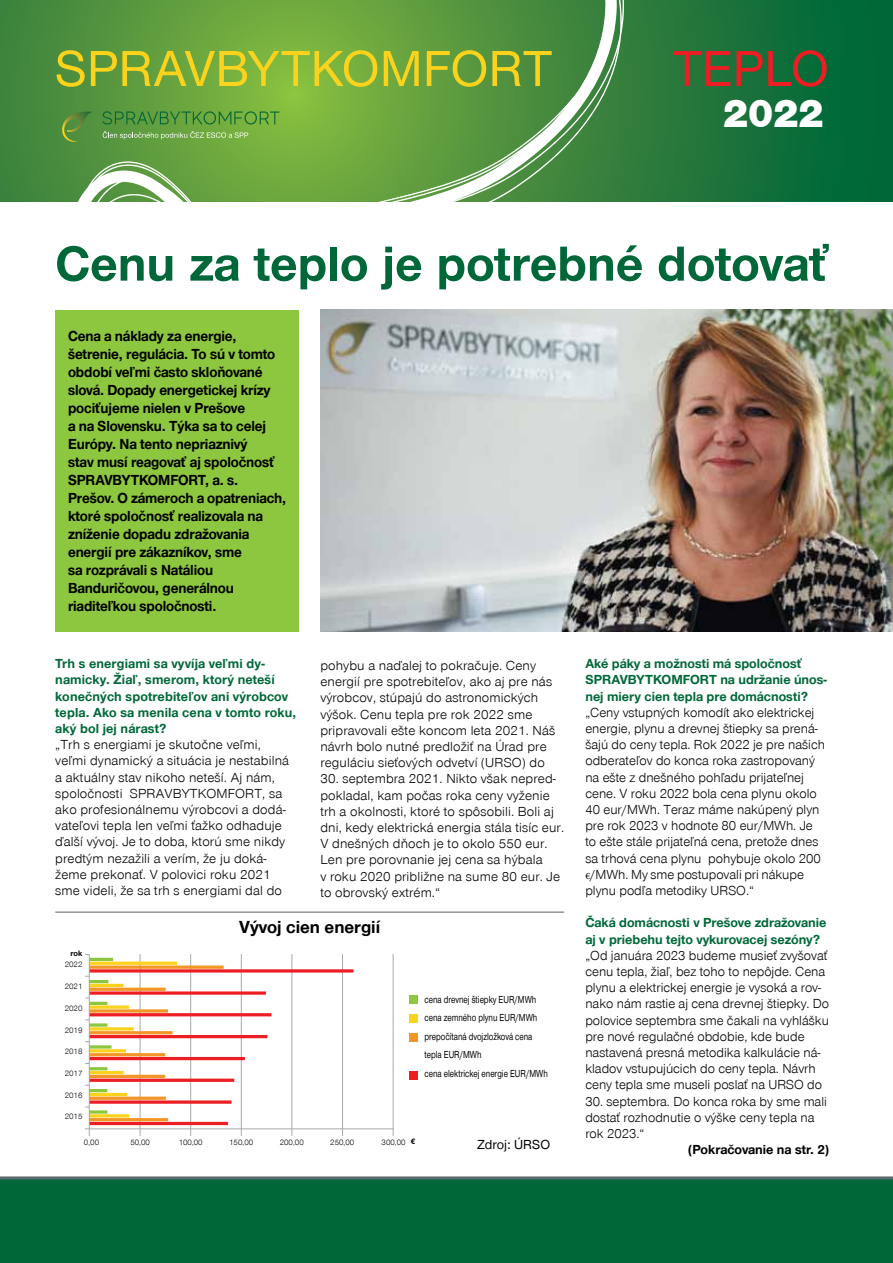
<style>
.page{position:relative;width:893px;height:1263px;background:#fff}
.page>*{position:absolute;margin:0;border:0;box-sizing:border-box;transform-origin:0 0}
.t1{font:500 52.5px "Nimbus CEZ";color:#fbd21c}
.t2{font:500 52.5px "Nimbus CEZ";color:#ed1d24}
.t3{font:700 51px "Nimbus CEZ";color:#006838}
.t4{font:900 40.5px "Nimbus CEZ";color:#fff}
.t5{font:500 27px "Nimbus CEZ";color:#fbd21c}
.t6{font:700 18px "Nimbus CEZ";color:#000}
.t7{font:700 15px/18px "Nimbus CEZ";letter-spacing:-.01em;color:#000;scale:.96 1}
.t8{font:13.5px/16.2px "Nimbus CEZ";letter-spacing:.01em;color:#000}
.t9{font:700 13.5px/16.2px "Nimbus CEZ";color:#006838}
.t10{font:700 13.5px "Nimbus CEZ";color:#000}
.t11{font:500 13.5px "Nimbus CEZ";color:#000}
.t12{font:500 10.5px/18.6px "Nimbus CEZ";color:#000;scale:.79 1}
.t13{font:8.1px "Nimbus CEZ";color:#000}
.t14{font:700 8.1px "Nimbus CEZ";color:#000}
.s1{color:#ed1d24}
.s2{font-family:"Adobe Arabic"}
</style>
<div class="page">
<svg style="left:625px;top:0;width:268px;height:202px;background:#15703a"></svg>
<div style="left:0;top:1178px;width:893px;height:85px;background:#006838"></div>
<svg style="left:0;top:0;width:625px;height:202px;background:#68a24d"></svg>
<hr style="left:0;top:1176px;width:893px;height:3px;background:#606a70">
<svg style="left:0;top:0;width:279px;height:163px;background:#5d9b3f"></svg>
<div style="left:55px;top:310px;width:244px;height:321px;background:#8dc63f"></div>
<img style="left:320px;top:310px;width:573px;height:321px">
<div style="left:410px;top:1071px;width:8px;height:8px;background:#ed1d24"></div>
<div style="left:410px;top:1033px;width:8px;height:8px;background:#f29628"></div>
<div style="left:410px;top:1015px;width:8px;height:8px;background:#fbd21c"></div>
<div style="left:410px;top:996px;width:8px;height:8px;background:#8dc63f"></div>
<hr style="left:140px;top:954px;width:1px;height:182px;background:#a7a9ac">
<hr style="left:190px;top:954px;width:1px;height:182px;background:#a7a9ac">
<hr style="left:241px;top:954px;width:1px;height:182px;background:#a7a9ac">
<hr style="left:291px;top:954px;width:1px;height:182px;background:#a7a9ac">
<hr style="left:342px;top:954px;width:1px;height:182px;background:#a7a9ac">
<hr style="left:393px;top:954px;width:1px;height:182px;background:#a7a9ac">
<hr style="left:85px;top:1128px;width:308px;height:1px;background:#a7a9ac">
<hr style="left:89px;top:1122px;width:139px;height:3px;background:#ed1d24">
<hr style="left:89px;top:1118px;width:79px;height:3px;background:#f29628">
<hr style="left:89px;top:1114px;width:40px;height:3px;background:#fbd21c">
<svg style="left:90px;top:1110px;width:17px;height:4px"></svg>
<hr style="left:89px;top:1089px;width:18px;height:3px;background:#8dc63f">
<hr style="left:89px;top:1067px;width:18px;height:3px;background:#8dc63f">
<hr style="left:89px;top:1045px;width:23px;height:3px;background:#8dc63f">
<svg style="left:90px;top:1023px;width:17px;height:4px"></svg>
<hr style="left:89px;top:1002px;width:18px;height:3px;background:#8dc63f">
<hr style="left:89px;top:980px;width:19px;height:3px;background:#8dc63f">
<hr style="left:89px;top:958px;width:24px;height:3px;background:#8dc63f">
<hr style="left:89px;top:1093px;width:38px;height:3px;background:#fbd21c">
<hr style="left:89px;top:1071px;width:35px;height:3px;background:#fbd21c">
<hr style="left:89px;top:1049px;width:37px;height:3px;background:#fbd21c">
<hr style="left:89px;top:1027px;width:45px;height:3px;background:#fbd21c">
<svg style="left:90px;top:1005px;width:39px;height:4px"></svg>
<hr style="left:89px;top:984px;width:35px;height:3px;background:#fbd21c">
<svg style="left:90px;top:961px;width:87px;height:4px"></svg>
<svg style="left:90px;top:1096px;width:76px;height:4px"></svg>
<hr style="left:89px;top:1075px;width:76px;height:3px;background:#f29628">
<hr style="left:89px;top:1053px;width:76px;height:3px;background:#f29628">
<hr style="left:89px;top:1031px;width:84px;height:3px;background:#f29628">
<hr style="left:89px;top:1009px;width:79px;height:3px;background:#f29628">
<svg style="left:90px;top:987px;width:76px;height:4px"></svg>
<svg style="left:90px;top:965px;width:134px;height:4px"></svg>
<svg style="left:90px;top:1100px;width:141px;height:4px"></svg>
<svg style="left:90px;top:1078px;width:144px;height:4px"></svg>
<hr style="left:89px;top:1057px;width:156px;height:3px;background:#ed1d24">
<hr style="left:89px;top:1035px;width:178px;height:3px;background:#ed1d24">
<hr style="left:89px;top:1013px;width:182px;height:3px;background:#ed1d24">
<svg style="left:90px;top:991px;width:176px;height:4px"></svg>
<hr style="left:89px;top:969px;width:264px;height:3px;background:#ed1d24">
<hr style="left:89px;top:955px;width:1px;height:181px;background:#a7a9ac">
<hr style="left:55px;top:911px;width:509px;height:2px;background:#939598">
<h3 class="t5" style="left:380px;top:41px;width:345px">SPRAVBYTKOMFORT <span class="s1">TEPLO</span></h3>
<h1 class="t1" style="left:55px;top:38px;width:499px">SPRAVBYTKOMFORT</h1>
<h1 class="t2" style="left:672px;top:38px;width:158px">TEPLO</h1>
<h3 class="t4" style="left:723px;top:89px;width:102px">2022</h3>
<h2 class="t3" style="left:55px;top:234px;width:775px">Cenu za teplo je potrebné dotovať</h2>
<p class="t7" style="left:68px;top:327px;width:229px">Cena a náklady za energie, šetrenie, regulácia. To sú v tomto období veľmi často skloňované slová. Dopady energetickej krízy pociťujeme nielen v Prešove<br>a na Slovensku. Týka sa to celej<br>Európy. Na tento nepriaznivý<br>stav musí reagovať aj spoločnosť<br>SPRAVBYTKOMFORT, a. s.<br>Prešov. O zámeroch a opatreniach, ktoré spoločnosť realizovala na zníženie dopadu zdražovania energií pre zákazníkov, sme<br>sa rozprávali s Natáliou<br>Banduričovou, generálnou riaditeľkou spoločnosti.</p>
<p class="t9" style="left:55px;top:655px;width:242px">Trh s energiami sa vyvíja veľmi dy&shy;namicky. Žiaľ, smerom, ktorý neteší konečných spotrebiteľov ani výrobcov tepla. Ako sa menila cena v tomto roku, aký bol jej nárast?</p>
<p class="t8" style="left:55px;top:737px;width:235px">„Trh s energiami je skutočne veľmi, veľmi dynamický a situácia je nestabilná a aktuálny stav nikoho neteší. Aj nám, spoločnosti SPRAVBYTKOMFORT, sa ako profesionálnemu výrobcovi a dodá&shy;vateľovi tepla len veľmi ťažko odhaduje ďalší vývoj. Je to doba, ktorú sme nikdy predtým nezažili a verím, že ju doká&shy;žeme prekonať. V polovici roku 2021 sme videli, že sa trh s energiami dal do</p>
<p class="t8" style="left:320px;top:657px;width:237px">pohybu a naďalej to pokračuje. Ceny energií pre spotrebiteľov, ako aj pre nás výrobcov, stúpajú do astronomických výšok. Cenu tepla pre rok 2022 sme pripravovali ešte koncom leta 2021. Náš návrh bolo nutné predložiť na Úrad pre reguláciu sieťových odvetví (URSO) do</p>
<p class="t8" style="left:320px;top:771px;width:245px">30. septembra 2021. Nikto však nepred&shy;pokladal, kam počas roka ceny vyženie trh a okolnosti, ktoré to spôsobili. Boli aj dni, kedy elektrická energia stála tisíc eur.<br>V dnešných dňoch je to okolo 550 eur.<br>Len pre porovnanie jej cena sa hýbala<br>v roku 2020 približne na sume 80 eur. Je to obrovský extrém.“</p>
<p class="t14" style="left:71px;top:949px;width:13px">rok</p>
<p class="t13" style="left:65px;top:960px;width:19px">2022</p>
<p class="t13" style="left:65px;top:982px;width:19px">2021</p>
<p class="t13" style="left:65px;top:1003px;width:19px">2020</p>
<p class="t13" style="left:65px;top:1025px;width:19px">2019</p>
<p class="t13" style="left:65px;top:1047px;width:19px">2018</p>
<p class="t13" style="left:65px;top:1068px;width:19px">2017</p>
<p class="t13" style="left:65px;top:1090px;width:19px">2016</p>
<p class="t13" style="left:65px;top:1112px;width:19px">2015</p>
<h3 class="t6" style="left:239px;top:916px;width:143px">Vývoj cien energií</h3>
<p class="t14" style="left:411px;top:1136px;width:6px">€</p>
<p class="t13" style="left:84px;top:1137px;width:17px">0,00</p>
<p class="t13" style="left:130px;top:1137px;width:21px">50,00</p>
<p class="t13" style="left:179px;top:1137px;width:26px">100,00</p>
<p class="t13" style="left:229px;top:1137px;width:26px">150,00</p>
<p class="t13" style="left:280px;top:1137px;width:26px">200,00</p>
<p class="t13" style="left:330px;top:1137px;width:26px">250,00</p>
<p class="t13" style="left:382px;top:1137px;width:26px">300,00</p>
<p class="t12" style="left:424px;top:990px;width:158px">cena drevnej štiepky EUR/MWh cena zemného plynu EUR/MWh prepočítaná dvojzložková cena tepla EUR/MWh<br>cena elektrickej energie EUR/MWh</p>
<p class="t11" style="left:477px;top:1136px;width:75px">Zdroj: ÚRSO</p>
<p class="t9" style="left:585px;top:655px;width:243px">Aké páky a možnosti má spoločnosť<br>SPRAVBYTKOMFORT na udržanie únos&shy;nej miery cien tepla pre domácnosti?</p>
<p class="t8" style="left:585px;top:704px;width:241px">„Ceny vstupných komodít ako elektrickej energie, plynu a drevnej štiepky sa prená&shy;šajú do ceny tepla. Rok 2022 je pre našich odberateľov do konca roka zastropovaný na ešte z dnešného pohľadu prijateľnej cene. V roku 2022 bola cena plynu okolo 40 eur/MWh. Teraz máme nakúpený plyn pre rok 2023 v hodnote 80 eur/MWh. Je to ešte stále prijateľná cena, pretože dnes sa trhová cena plynu pohybuje okolo 200 <span class="s2">€</span>/MWh. My sme postupovali pri nákupe plynu podľa metodiky URSO.“</p>
<p class="t9" style="left:585px;top:915px;width:243px">Čaká domácnosti v Prešove zdražovanie aj v priebehu tejto vykurovacej sezóny?</p>
<p class="t8" style="left:585px;top:947px;width:245px">„Od januára 2023 budeme musieť zvyšovať cenu tepla, žiaľ, bez toho to nepôjde. Cena plynu a elektrickej energie je vysoká a rov&shy;nako nám rastie aj cena drevnej štiepky. Do polovice septembra sme čakali na vyhlášku pre nové regulačné obdobie, kde bude nastavená presná metodika kalkulácie ná&shy;kladov vstupujúcich do ceny tepla. Návrh ceny tepla sme museli poslať na URSO do</p>
<p class="t8" style="left:585px;top:1093px;width:243px">30. septembra. Do konca roka by sme mali dostať rozhodnutie o výške ceny tepla na rok 2023.“</p>
<p class="t10" style="left:688px;top:1142px;width:142px">(Pokračovanie na str. 2)</p>
</div>
